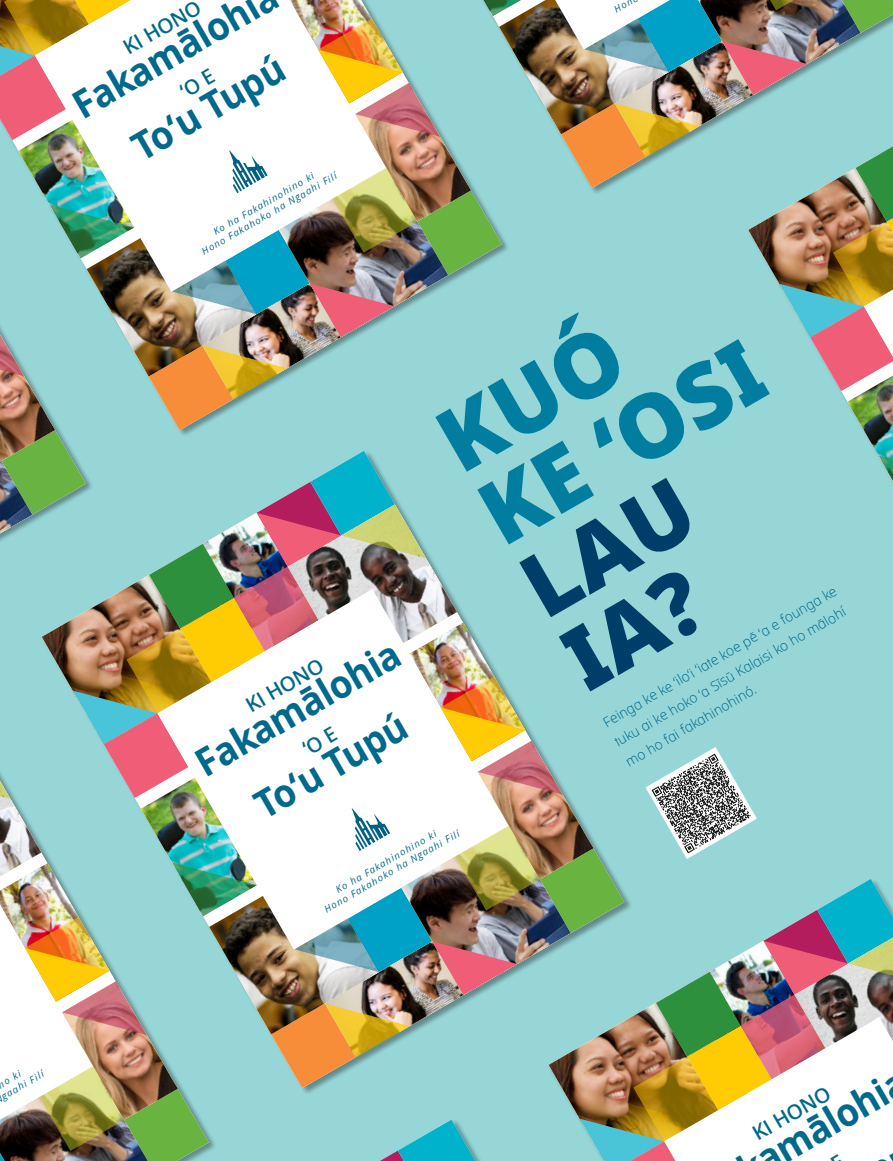
<style>
.page{position:relative;width:893px;height:1161px;background:#fff}
.page>*{position:absolute;margin:0;border:0;box-sizing:border-box;transform-origin:0 0}
.Sidebar_Title{font:800 88.5px/84px "Dots Solidlds Lat";color:#007d9f}
.t1{font:700 38.55px "Zoramlds Lat";color:#00698c;scale:.95 1}
.t2{font:600 20.4px "Zoramlds Lat";color:#00698c}
.Sidebar_para{font:300 13.8px/22.5px "Dots Solidlds Lat";color:#00698c}
.t3{font:italic 9.6px/11.4px "Zoramlds Lat";color:#00698c;text-align:center}
.s1{color:#003d68}
</style>
<div class="page">
<img style="left:0;top:0;width:893px;height:1161px">
<p class="t1" style="left:61px;top:82px;width:243px;rotate:-30deg">Fakamālohia</p>
<p class="t2" style="left:117px;top:36px;width:88px;rotate:-30deg">KI HONO</p>
<p class="t1" style="left:121px;top:125px;width:180px;rotate:-30deg">Toʻu Tupú</p>
<p class="t3" style="left:194px;top:237px;width:156px;rotate:-30deg">Ko ha Fakahinohino ki<br>Hono Fakahoko ha Ngaahi Filí</p>
<p class="t1" style="left:184px;top:740px;width:243px;rotate:-30deg">Fakamālohia</p>
<p class="t2" style="left:240px;top:693px;width:88px;rotate:-30deg">KI HONO</p>
<p class="t1" style="left:243px;top:782px;width:180px;rotate:-30deg">Toʻu Tupú</p>
<p class="Sidebar_Title" style="left:425px;top:413px;width:314px;rotate:-30deg">KUÓ<br>KE ʻOSI<br><span class="s1">LAU<br>IA?</span></p>
<p class="Sidebar_para" style="left:599px;top:713px;width:269px;rotate:-30deg">Feinga ke ke ʻiloʻi ʻiate koe pē ʻa e founga ke tuku ai ke hoko ʻa Sīsū Kalaisi ko ho mālohí mo ho fai fakahinohinó.</p>
<p class="t3" style="left:316px;top:895px;width:156px;rotate:-30deg">Ko ha Fakahinohino ki<br>Hono Fakahoko ha Ngaahi Filí</p>
<p class="t3" style="left:-6px;top:1082px;width:49px;text-align:left;rotate:-30deg">no ki gaahi Filí</p>
<p class="t1" style="left:745px;top:1137px;width:155px;rotate:-30deg">amālohi</p>
<p class="t2" style="left:747px;top:1121px;width:88px;rotate:-30deg">KI HONO</p>
</div>
